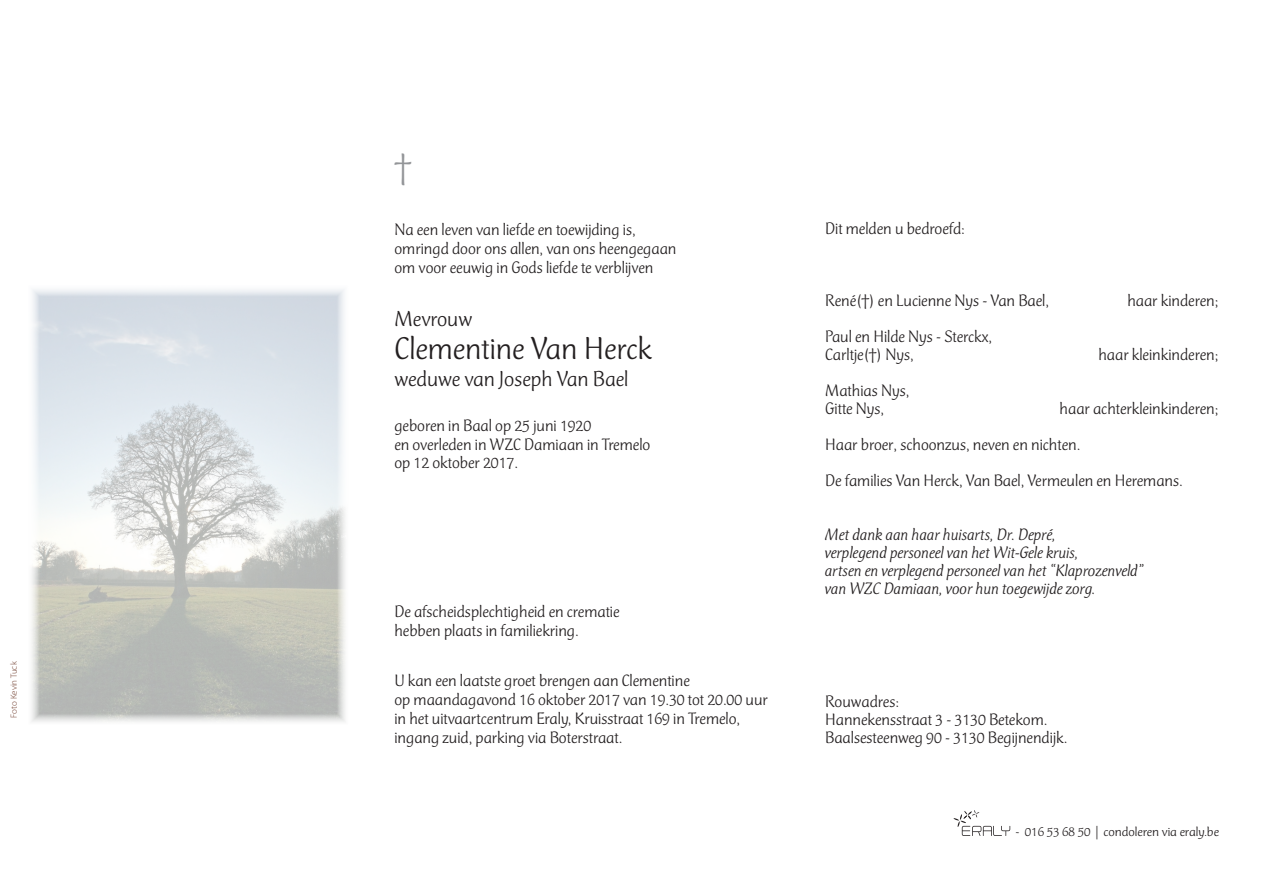
<style>
.page{position:relative;width:1263px;height:893px;background:#fff}
.page>*{position:absolute;margin:0;border:0;box-sizing:border-box;transform-origin:0 0}
.t1{font:300 37.5px "CT Mercurius Std";color:#939598;scale:1.05 1}
.t2{font:300 33px "CT Mercurius Std";color:#231f20;scale:1.05 1}
.t3{font:300 22.5px "CT Mercurius Std";color:#231f20;scale:1.05 1}
.t4{font:300 17.25px/18.8px "CT Mercurius Std";color:#231f20;scale:1.05 1}
.t5{font:italic 300 17.25px/18px "CT Mercurius Std";color:#231f20;scale:1.05 1}
.t6{font:300 13.5px "CT Mercurius Std";color:#231f20;scale:1.1 1}
.t7{font:300 9px "Myriad Pro";color:#6d3a2a}
</style>
<div class="page">
<img style="left:31px;top:289px;width:314px;height:433px">
<svg style="left:953px;top:810px;width:57px;height:26px"></svg>
<p class="t7" style="left:9px;top:718px;width:57px;rotate:-90deg">Foto Kevin Tuck</p>
<h1 class="t1" style="left:394px;top:147px;width:18px">†</h1>
<p class="t4" style="left:394px;top:221px;width:270px">Na een leven van liefde en toewijding is, omringd door ons allen, van ons heengegaan om voor eeuwig in Gods liefde te verblijven</p>
<h3 class="t3" style="left:394px;top:306px;width:76px">Mevrouw</h3>
<h2 class="t2" style="left:394px;top:330px;width:247px">Clementine Van Herck</h2>
<h3 class="t3" style="left:394px;top:366px;width:224px">weduwe van Joseph Van Bael</h3>
<p class="t4" style="left:394px;top:416px;width:245px">geboren in Baal op 25 juni 1920<br>en overleden in WZC Damiaan in Tremelo op 12 oktober 2017.</p>
<p class="t4" style="left:394px;top:603px;width:216px">De afscheidsplechtigheid en crematie hebben plaats in familiekring.</p>
<p class="t4" style="left:394px;top:672px;width:357px">U kan een laatste groet brengen aan Clementine<br>op maandagavond 16 oktober 2017 van 19.30 tot 20.00 uur in het uitvaartcentrum Eraly, Kruisstraat 169 in Tremelo, ingang zuid, parking via Boterstraat.</p>
<p class="t4" style="left:825px;top:219px;width:134px">Dit melden u bedroefd:</p>
<p class="t4" style="left:825px;top:291px;width:215px">René(†) en Lucienne Nys - Van Bael,</p>
<p class="t4" style="left:1127px;top:291px;width:88px">haar kinderen;</p>
<p class="t4" style="left:825px;top:328px;width:160px;line-height:18px">Paul en Hilde Nys - Sterckx,<br>Carltje(†) Nys,</p>
<p class="t4" style="left:1098px;top:345px;width:116px">haar kleinkinderen;</p>
<p class="t4" style="left:825px;top:382px;width:82px;line-height:18px">Mathias Nys,<br>Gitte Nys,</p>
<p class="t4" style="left:825px;top:391px;width:376px;line-height:36px;text-indent:234px">haar achterkleinkinderen;<br>Haar broer, schoonzus, neven en nichten.<br>De families Van Herck, Van Bael, Vermeulen en Heremans.</p>
<p class="t5" style="left:825px;top:526px;width:305px">Met dank aan haar huisarts, Dr. Depré,<br>verplegend personeel van het Wit-Gele kruis,<br>artsen en verplegend personeel van het “Klaprozenveld” van WZC Damiaan, voor hun toegewijde zorg.</p>
<p class="t4" style="left:825px;top:693px;width:232px;line-height:18px">Rouwadres:<br>Hannekensstraat 3 - 3130 Betekom.<br>Baalsesteenweg 90 - 3130 Begijnendijk.</p>
<p class="t6" style="left:1015px;top:824px;width:186px">- 016 53 68 50 | condoleren via eraly.be</p>
</div>
